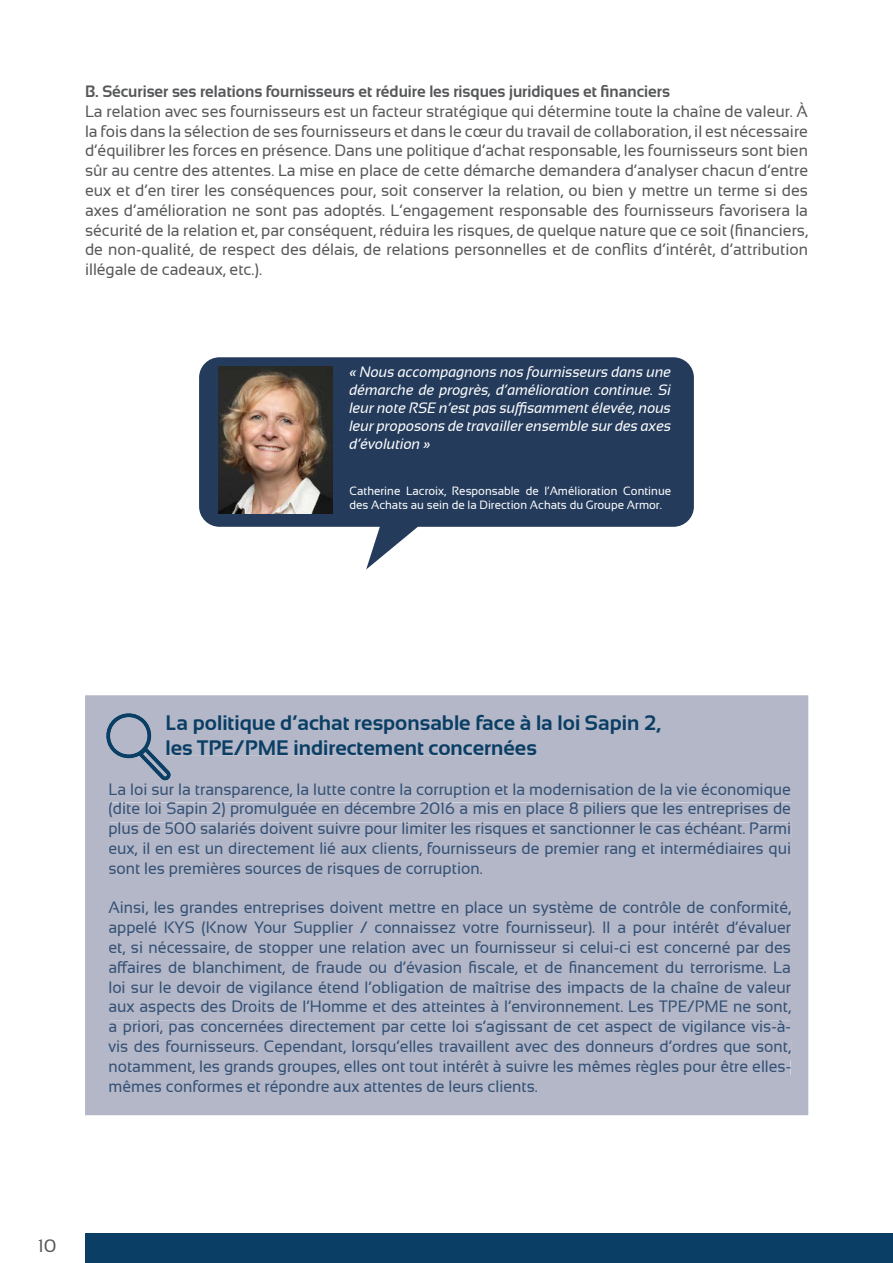
<style>
.page{position:relative;width:893px;height:1263px;background:#fff}
.page>*{position:absolute;margin:0;border:0;box-sizing:border-box;transform-origin:0 0}
.t1{font:700 21px/25.2px "Sansation";color:#0b3e65}
.t2{font:18px "Sansation";color:#57585a}
.t3{font:16.5px/19.8px "Sansation";color:#345074;text-align:justify;scale:.96 1}
.t4{font:16.5px/19.8px "Sansation";color:#57585a;text-align:justify;scale:.96 1}
.t5{font:700 16.5px "Sansation";color:#57585a;scale:.96 1}
.t6{font:16.5px "Sansation";color:#3d5679;scale:.96 1}
.t7{font:italic 15px/18px "Sansation";color:#fff;text-align:justify;scale:.96 1}
.t8{font:12px/14.4px "Sansation";color:#fff;scale:.96 1}
</style>
<div class="page">
<div style="left:85px;top:1234px;width:808px;height:29px;background:#0b3e65"></div>
<div style="left:85px;top:695px;width:723px;height:420px;background:#b3b7c7"></div>
<div style="left:167px;top:715px;width:494px;height:19px;background:#b3b7c7"></div>
<div style="left:167px;top:740px;width:370px;height:15px;background:#b3b7c7"></div>
<div style="left:110px;top:783px;width:681px;height:15px;background:#b3b7c7"></div>
<div style="left:109px;top:802px;width:682px;height:15px;background:#b3b7c7"></div>
<div style="left:110px;top:823px;width:681px;height:14px;background:#b3b7c7"></div>
<div style="left:109px;top:842px;width:682px;height:15px;background:#b3b7c7"></div>
<div style="left:109px;top:862px;width:374px;height:15px;background:#b3b7c7"></div>
<div style="left:109px;top:901px;width:682px;height:15px;background:#b3b7c7"></div>
<div style="left:109px;top:921px;width:682px;height:15px;background:#b3b7c7"></div>
<div style="left:109px;top:941px;width:682px;height:15px;background:#b3b7c7"></div>
<div style="left:109px;top:961px;width:682px;height:14px;background:#b3b7c7"></div>
<div style="left:110px;top:981px;width:681px;height:15px;background:#b3b7c7"></div>
<div style="left:109px;top:1001px;width:682px;height:14px;background:#b3b7c7"></div>
<div style="left:109px;top:1021px;width:681px;height:14px;background:#b3b7c7"></div>
<div style="left:108px;top:1040px;width:683px;height:15px;background:#b3b7c7"></div>
<div style="left:110px;top:1060px;width:680px;height:15px;background:#b3b7c7"></div>
<div style="left:110px;top:1080px;width:428px;height:15px;background:#b3b7c7"></div>
<svg style="left:104px;top:713px;width:67px;height:67px;background:#95a1b5"></svg>
<svg style="left:199px;top:357px;width:495px;height:212px;fill:#243b5c"></svg>
<img style="left:218px;top:366px;width:115px;height:148px">
<p class="t5" style="left:85px;top:82px;width:611px">B. Sécuriser ses relations fournisseurs et réduire les risques juridiques et financiers</p>
<p class="t4" style="left:85px;top:101px;width:755px">La relation avec ses fournisseurs est un facteur stratégique qui détermine toute la chaîne de valeur. À la fois dans la sélection de ses fournisseurs et dans le cœur du travail de collaboration, il est nécessaire d’équilibrer les forces en présence. Dans une politique d’achat responsable, les fournisseurs sont bien sûr au centre des attentes. La mise en place de cette démarche demandera d’analyser chacun d’entre eux et d’en tirer les conséquences pour, soit conserver la relation, ou bien y mettre un terme si des axes d’amélioration ne sont pas adoptés. L’engagement responsable des fournisseurs favorisera la sécurité de la relation et, par conséquent, réduira les risques, de quelque nature que ce soit (financiers, de non-qualité, de respect des délais, de relations personnelles et de conflits d’intérêt, d’attribution illégale de cadeaux, etc.).</p>
<p class="t7" style="left:349px;top:363px;width:337px">« Nous accompagnons nos fournisseurs dans une démarche de progrès, d’amélioration continue. Si leur note RSE n’est pas suffisamment élevée, nous leur proposons de travailler ensemble sur des axes d’évolution »</p>
<p class="t8" style="left:349px;top:484px;width:337px">Catherine Lacroix, Responsable de l’Amélioration Continue des Achats au sein de la Direction Achats du Groupe Armor.</p>
<p class="t1" style="left:165px;top:710px;width:497px">La politique d’achat responsable face à la loi Sapin 2, les TPE/PME indirectement concernées</p>
<p class="t3" style="left:108px;top:779px;width:713px">La loi sur la transparence, la lutte contre la corruption et la modernisation de la vie économique (dite loi Sapin 2) promulguée en décembre 2016 a mis en place 8 piliers que les entreprises de plus de 500 salariés doivent suivre pour limiter les risques et sanctionner le cas échéant. Parmi eux, il en est un directement lié aux clients, fournisseurs de premier rang et intermédiaires qui sont les premières sources de risques de corruption.</p>
<p class="t3" style="left:108px;top:898px;width:713px">Ainsi, les grandes entreprises doivent mettre en place un système de contrôle de conformité, appelé KYS (Know Your Supplier / connaissez votre fournisseur). Il a pour intérêt d’évaluer et, si nécessaire, de stopper une relation avec un fournisseur si celui-ci est concerné par des affaires de blanchiment, de fraude ou d’évasion fiscale, et de financement du terrorisme. La loi sur le devoir de vigilance étend l’obligation de maîtrise des impacts de la chaîne de valeur aux aspects des Droits de l’Homme et des atteintes à l’environnement. Les TPE/PME ne sont, a priori, pas concernées directement par cette loi s’agissant de cet aspect de vigilance vis-à&shy;vis des fournisseurs. Cependant, lorsqu’elles travaillent avec des donneurs d’ordres que sont, notamment, les grands groupes, elles ont tout intérêt à suivre les mêmes règles pour être elles&shy;mêmes conformes et répondre aux attentes de leurs clients.</p>
<p class="t6" style="left:117px;top:958px;width:7px">f</p>
<p class="t2" style="left:38px;top:1236px;width:20px">10</p>
</div>
